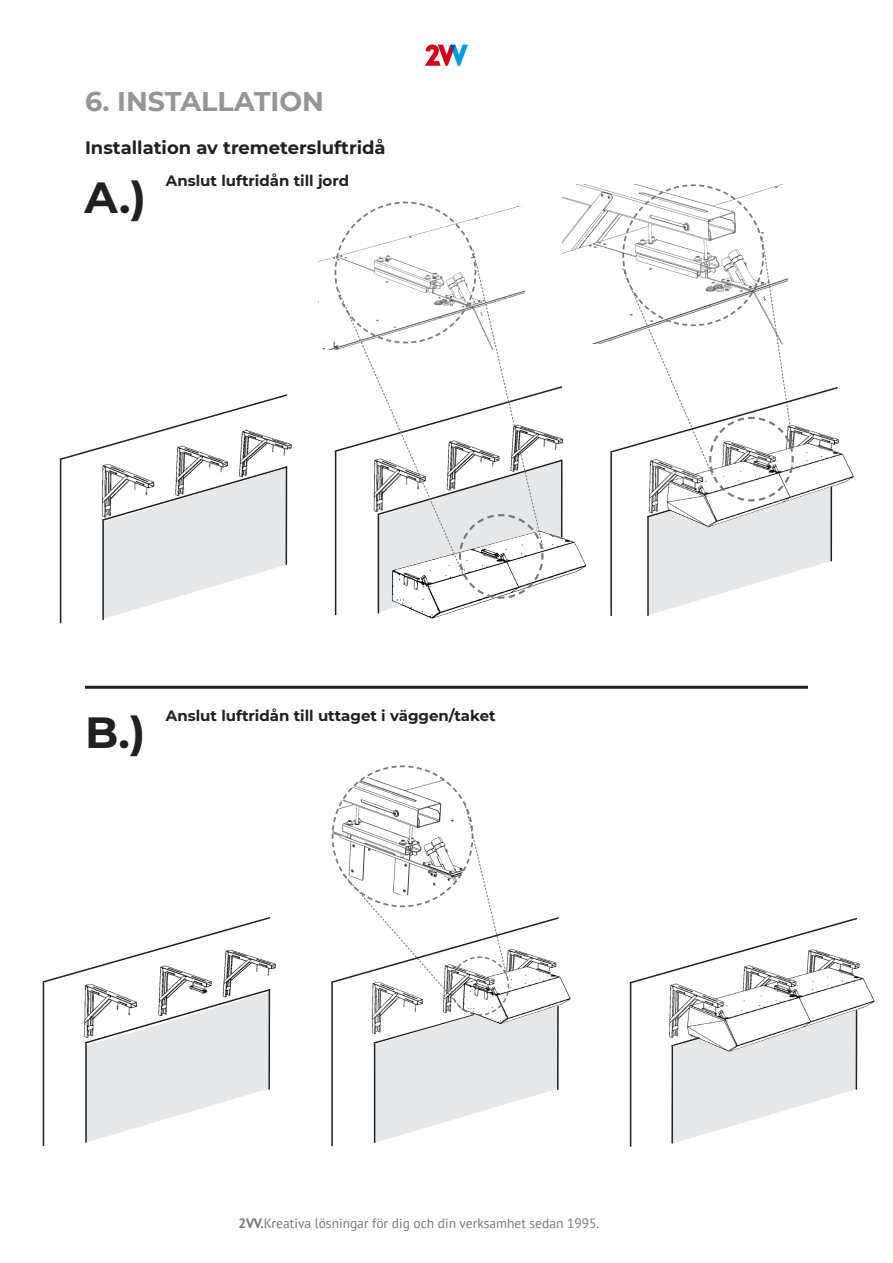
<style>
.page{position:relative;width:893px;height:1263px;background:#fff}
.page>*{position:absolute;margin:0;border:0;box-sizing:border-box;transform-origin:0 0}
.nadpis12{font:700 43.5px "Montserrat";color:#231f20}
.obsah{font:700 27px "Montserrat";color:#939598}
.nadpis12-2{font:700 18px "Montserrat";color:#231f20}
.nadpis12-3{font:700 15px "Montserrat";color:#231f20}
.t1{font:13.5px "PT Sans";color:#75777a}
.s1{font-weight:700}
</style>
<div class="page">
<img style="left:425px;top:45px;width:43px;height:21px">
<img style="left:563px;top:184px;width:45px;height:159px">
<img style="left:669px;top:963px;width:206px;height:110px">
<svg style="left:629px;top:917px;width:230px;height:68px"></svg>
<hr style="left:630px;top:983px;width:1px;height:164px;background:#231f20">
<hr style="left:610px;top:452px;width:2px;height:164px;background:#231f20">
<hr style="left:335px;top:451px;width:1px;height:164px;background:#231f20">
<img style="left:417px;top:538px;width:170px;height:81px">
<svg style="left:333px;top:201px;width:231px;height:411px"></svg>
<hr style="left:85px;top:686px;width:723px;height:3px;background:#231f20">
<svg style="left:670px;top:1010px;width:185px;height:133px"></svg>
<hr style="left:856px;top:1010px;width:1px;height:79px;background:#231f20">
<hr style="left:43px;top:982px;width:1px;height:164px;background:#231f20">
<svg style="left:42px;top:917px;width:230px;height:226px"></svg>
<hr style="left:268px;top:989px;width:2px;height:100px;background:#231f20">
<hr style="left:85px;top:1043px;width:2px;height:100px;background:#231f20">
<hr style="left:331px;top:982px;width:2px;height:164px;background:#231f20">
<svg style="left:331px;top:765px;width:229px;height:378px"></svg>
<hr style="left:557px;top:1006px;width:2px;height:84px;background:#231f20">
<hr style="left:374px;top:1043px;width:1px;height:100px;background:#231f20">
<hr style="left:60px;top:460px;width:1px;height:163px;background:#231f20">
<svg style="left:59px;top:394px;width:230px;height:225px"></svg>
<hr style="left:286px;top:466px;width:1px;height:99px;background:#231f20">
<hr style="left:561px;top:460px;width:1px;height:77px;background:#231f20">
<hr style="left:378px;top:514px;width:1px;height:99px;background:#231f20">
<hr style="left:102px;top:521px;width:2px;height:99px;background:#231f20">
<svg style="left:608px;top:184px;width:231px;height:431px"></svg>
<hr style="left:830px;top:487px;width:2px;height:74px;background:#231f20">
<hr style="left:647px;top:516px;width:2px;height:100px;background:#231f20">
<p class="obsah" style="left:85px;top:82px;width:240px">6. INSTALLATION</p>
<p class="nadpis12-2" style="left:85px;top:135px;width:302px">Installation av tremetersluftridå</p>
<p class="nadpis12" style="left:84px;top:166px;width:63px">A.)</p>
<p class="nadpis12-3" style="left:166px;top:170px;width:185px">Anslut luftridån till jord</p>
<p class="nadpis12" style="left:85px;top:701px;width:62px">B.)</p>
<p class="nadpis12-3" style="left:166px;top:704px;width:331px">Anslut luftridån till uttaget i väggen/taket</p>
<p class="t1" style="left:239px;top:1215px;width:362px"><span class="s1">2VV.</span>Kreativa lösningar för dig och din verksamhet sedan 1995.</p>
</div>
